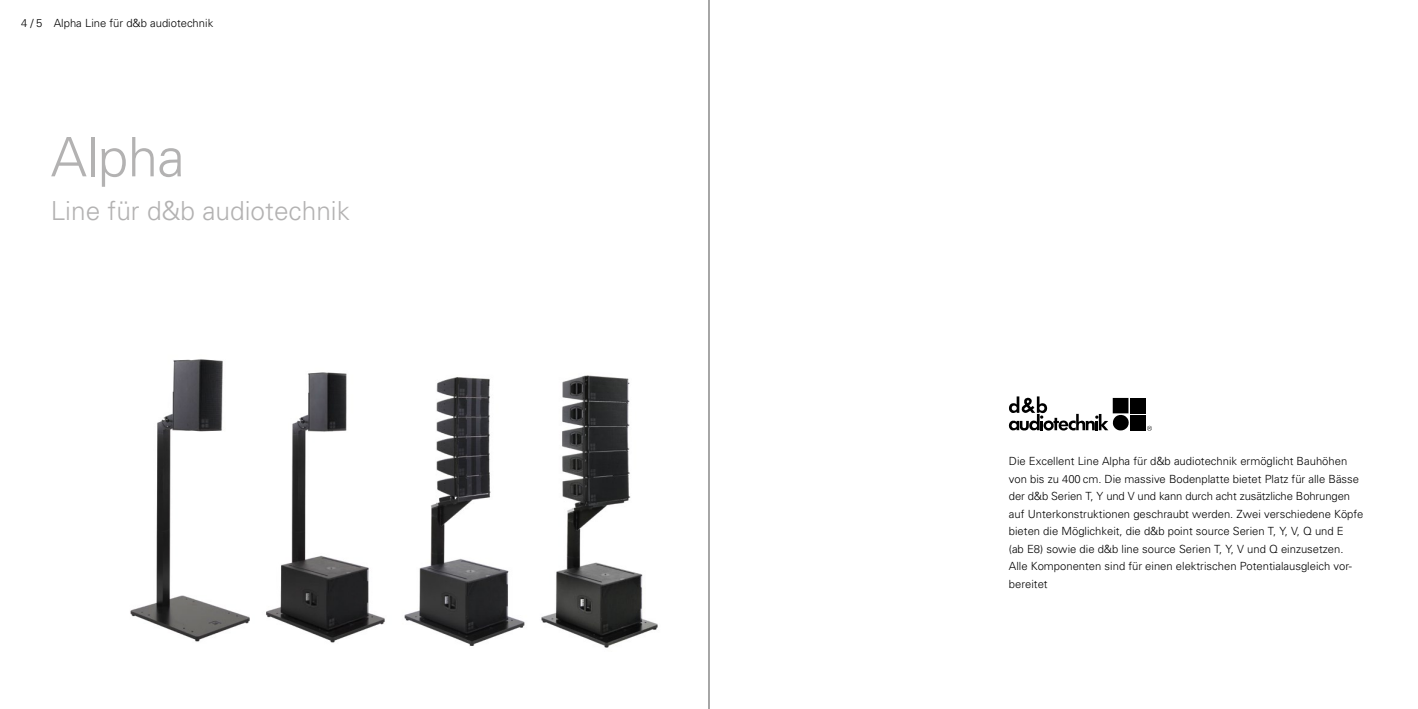
<style>
.page{position:relative;width:1418px;height:709px;background:#fff}
.page>*{position:absolute;margin:0;border:0;box-sizing:border-box;transform-origin:0 0}
.t1{font:300 54.5px "Univers";letter-spacing:-.01em;color:#b3b2b2}
.t2{font:300 26.25px "Univers";color:#b3b2b2}
.t3{font:300 11.25px/17.5px "Univers";color:#000}
</style>
<div class="page">
<img style="left:130px;top:359px;width:120px;height:283px">
<img style="left:266px;top:372px;width:119px;height:271px">
<img style="left:404px;top:377px;width:121px;height:269px">
<img style="left:541px;top:375px;width:117px;height:273px">
<div style="left:1130px;top:398px;width:15px;height:15px;background:#000"></div>
<div style="left:1129px;top:415px;width:16px;height:15px;background:#000"></div>
<svg style="left:1008px;top:396px;width:121px;height:35px"></svg>
<svg style="left:1147px;top:426px;width:4px;height:5px"></svg>
<hr style="left:708px;top:0;width:1px;height:709px;background:#000">
<p class="t3" style="left:21px;top:14px;width:193px">4 / 5 Alpha Line für d&amp;b audiotechnik</p>
<h1 class="t1" style="left:51px;top:124px;width:136px">Alpha</h1>
<h2 class="t2" style="left:51px;top:195px;width:301px">Line für d&amp;b audiotechnik</h2>
<p class="t3" style="left:1008px;top:452px;width:356px">Die Excellent Line Alpha für d&amp;b audiotechnik ermöglicht Bauhöhen von bis zu 400 cm. Die massive Bodenplatte bietet Platz für alle Bässe der d&amp;b Serien T, Y und V und kann durch acht zusätzliche Bohrungen auf Unterkonstruktionen geschraubt werden. Zwei verschiedene Köpfe bieten die Möglichkeit, die d&amp;b point source Serien T, Y, V, Q und E<br>(ab E8) sowie die d&amp;b line source Serien T, Y, V und Q einzusetzen.<br>Alle Komponenten sind für einen elektrischen Potentialausgleich vor‑ bereitet</p>
</div>
